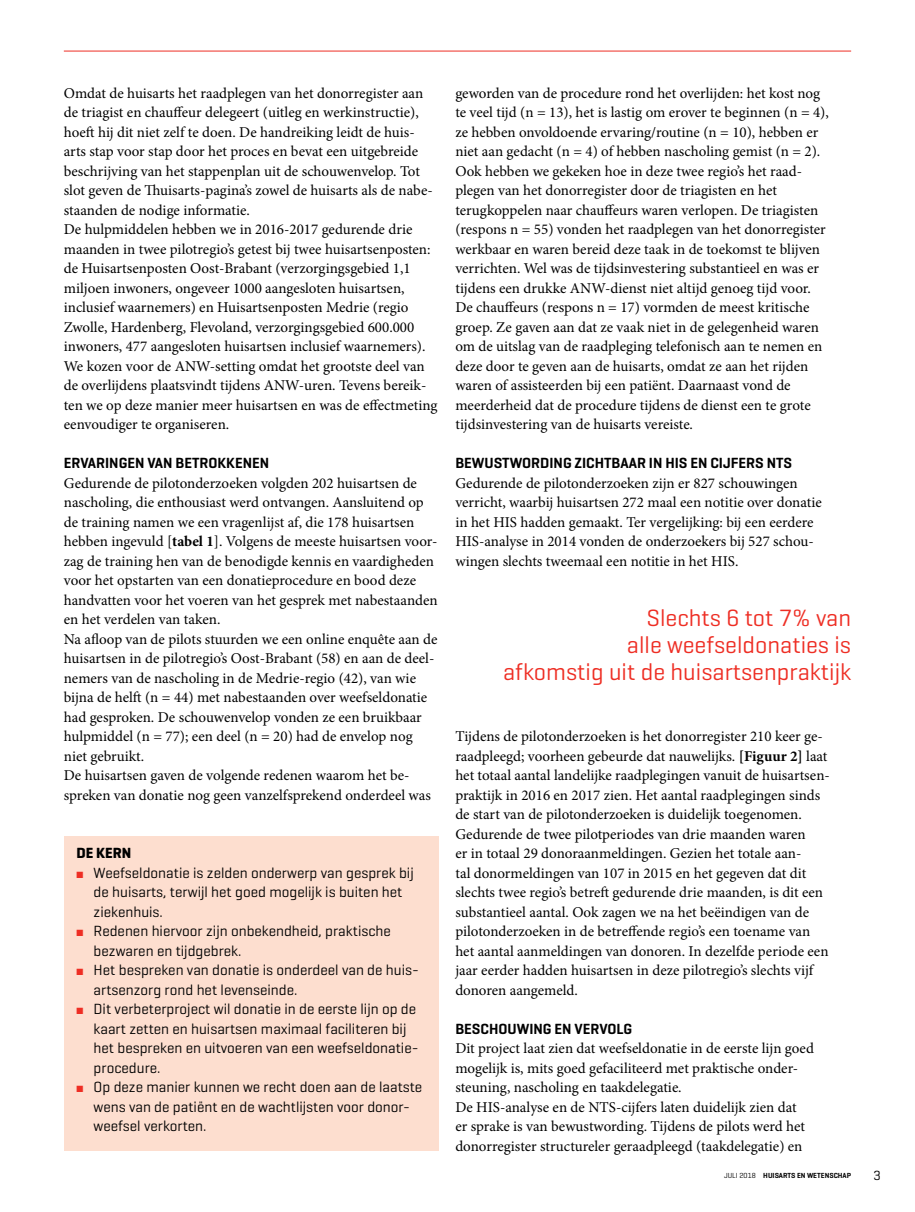
<style>
.page{position:relative;width:915px;height:1212px;background:#fff}
.page>*{position:absolute;margin:0;border:0;box-sizing:border-box;transform-origin:0 0}
.Eyecatcher_streamer{font:24px/27px "Nfhykl Nldsmq Msgjqj Lbpmpl Geogrotesque";color:#ee2e24;text-align:right}
.Para_broodtekst{font:15px/19.5px "Rkjfyr Kllhvy Scybwl Dpywnh Minion Pro";color:#000}
.t1{font:15px/19.5px "Nfhykl Nldsmq Msgjqj Lbpmpl Geogrotesque";color:#000}
.SectionHeading_1_tus{font:600 15px "Qgwtgw Vxbwyf Ksqxkd Ldbxxc Geogrotesque";color:#000}
.Box_Heading_kader_ko{font:700 15px "Pcqhhf Mkqjhs Mldkvb Cgdkms Geogrotesque";color:#000}
.t2{font:13.5px "Nfhykl Nldsmq Msgjqj Lbpmpl Geogrotesque";color:#000}
.t3{font:600 7.5px "Qgwtgw Vxbwyf Ksqxkd Ldbxxc Geogrotesque";color:#000}
.s1{font-family:"Pjgrnc Wqcwbm Frrnlp Bfqjqs Minion Pro";font-weight:700}
.s2{color:#ee2e24}
.s3{font-family:"Nfhykl Nldsmq Msgjqj Lbpmpl Geogrotesque";font-weight:400}
</style>
<div class="page">
<hr style="left:64px;top:51px;width:786px;height:1px;background:#ee2e24">
<div style="left:64px;top:836px;width:374px;height:315px;background:#fddecf"></div>
<p class="Para_broodtekst" style="left:64px;top:83px;width:368px">Omdat de huisarts het raadplegen van het donorregister aan de triagist en chauffeur delegeert (uitleg en werkinstructie), hoeft hij dit niet zelf te doen. De handreiking leidt de huis&shy;arts stap voor stap door het proces en bevat een uitgebreide beschrijving van het stappenplan uit de schouwenvelop. Tot slot geven de Thuisarts-pagina’s zowel de huisarts als de nabe&shy;staanden de nodige informatie.</p>
<p class="Para_broodtekst" style="left:64px;top:220px;width:375px">De hulpmiddelen hebben we in 2016-2017 gedurende drie maanden in twee pilotregio’s getest bij twee huisartsenposten: de Huisartsenposten Oost-Brabant (verzorgingsgebied 1,1 miljoen inwoners, ongeveer 1000 aangesloten huisartsen, inclusief waarnemers) en Huisartsenposten Medrie (regio Zwolle, Hardenberg, Flevoland, verzorgingsgebied 600.000 inwoners, 477 aangesloten huisartsen inclusief waarnemers).<br>We kozen voor de ANW-setting omdat het grootste deel van de overlijdens plaatsvindt tijdens ANW-uren. Tevens bereik&shy;ten we op deze manier meer huisartsen en was de effectmeting eenvoudiger te organiseren.</p>
<p class="SectionHeading_1_tus" style="left:64px;top:454px;width:207px">ERVARINGEN VAN BETROKKENEN</p>
<p class="Para_broodtekst" style="left:64px;top:473px;width:375px">Gedurende de pilotonderzoeken volgden 202 huisartsen de nascholing, die enthousiast werd ontvangen. Aansluitend op de training namen we een vragenlijst af, die 178 huisartsen hebben ingevuld [<span class="s1">tabel 1</span>]. Volgens de meeste huisartsen voor&shy;zag de training hen van de benodigde kennis en vaardigheden voor het opstarten van een donatieprocedure en bood deze handvatten voor het voeren van het gesprek met nabestaanden en het verdelen van taken.</p>
<p class="Para_broodtekst" style="left:64px;top:629px;width:375px">Na afloop van de pilots stuurden we een online enquête aan de huisartsen in de pilotregio’s Oost-Brabant (58) en aan de deel&shy;nemers van de nascholing in de Medrie-regio (42), van wie bijna de helft (n = 44) met nabestaanden over weefseldonatie had gesproken. De schouwenvelop vonden ze een bruikbaar hulpmiddel (n = 77); een deel (n = 20) had de envelop nog niet gebruikt.</p>
<p class="Para_broodtekst" style="left:64px;top:766px;width:368px">De huisartsen gaven de volgende redenen waarom het be&shy;spreken van donatie nog geen vanzelfsprekend onderdeel was</p>
<p class="Box_Heading_kader_ko" style="left:77px;top:844px;width:56px">DE KERN</p>
<p class="t1" style="left:94px;top:862px;width:321px;text-indent:-17px"><span class="s2">■</span> Weefseldonatie is zelden onderwerp van gesprek bij de huisarts, terwijl het goed mogelijk is buiten het ziekenhuis.</p>
<p class="t1" style="left:94px;top:921px;width:299px;text-indent:-17px"><span class="s2">■</span> Redenen hiervoor zijn onbekendheid, praktische bezwaren en tijdgebrek.</p>
<p class="t1" style="left:94px;top:960px;width:327px;text-indent:-17px"><span class="s2">■</span> Het bespreken van donatie is onderdeel van de huis&shy;artsenzorg rond het levenseinde.</p>
<p class="t1" style="left:94px;top:999px;width:326px;text-indent:-17px"><span class="s2">■</span> Dit verbeterproject wil donatie in de eerste lijn op de kaart zetten en huisartsen maximaal faciliteren bij het bespreken en uitvoeren van een weefseldonatie&shy;procedure.</p>
<p class="t1" style="left:94px;top:1077px;width:330px;text-indent:-17px"><span class="s2">■</span> Op deze manier kunnen we recht doen aan de laatste wens van de patiënt en de wachtlijsten voor donor&shy;weefsel verkorten.</p>
<p class="Para_broodtekst" style="left:455px;top:83px;width:375px">geworden van de procedure rond het overlijden: het kost nog te veel tijd (n = 13), het is lastig om erover te beginnen (n = 4), ze hebben onvoldoende ervaring/routine (n = 10), hebben er niet aan gedacht (n = 4) of hebben nascholing gemist (n = 2).</p>
<p class="Para_broodtekst" style="left:455px;top:161px;width:372px">Ook hebben we gekeken hoe in deze twee regio’s het raad&shy;plegen van het donorregister door de triagisten en het terugkoppelen naar chauffeurs waren verlopen. De triagisten (respons n = 55) vonden het raadplegen van het donorregister werkbaar en waren bereid deze taak in de toekomst te blijven verrichten. Wel was de tijdsinvestering substantieel en was er tijdens een drukke ANW-dienst niet altijd genoeg tijd voor.</p>
<p class="Para_broodtekst" style="left:455px;top:298px;width:368px">De chauffeurs (respons n = 17) vormden de meest kritische groep. Ze gaven aan dat ze vaak niet in de gelegenheid waren om de uitslag van de raadpleging telefonisch aan te nemen en deze door te geven aan de huisarts, omdat ze aan het rijden waren of assisteerden bij een patiënt. Daarnaast vond de meerderheid dat de procedure tijdens de dienst een te grote tijdsinvestering van de huisarts vereiste.</p>
<p class="SectionHeading_1_tus" style="left:455px;top:454px;width:338px">BEWUSTWORDING ZICHTBAAR IN HIS EN CIJFERS NTS</p>
<p class="Para_broodtekst" style="left:455px;top:473px;width:368px">Gedurende de pilotonderzoeken zijn er 827 schouwingen verricht, waarbij huisartsen 272 maal een notitie over donatie in het HIS hadden gemaakt. Ter vergelijking: bij een eerdere HIS-analyse in 2014 vonden de onderzoekers bij 527 schou&shy;wingen slechts tweemaal een notitie in het HIS.</p>
<p class="Eyecatcher_streamer" style="left:503px;top:603px;width:349px">Slechts 6 tot 7% van<br>alle weefseldonaties is<br>afkomstig uit de huisartsenpraktijk</p>
<p class="Para_broodtekst" style="left:455px;top:727px;width:376px">Tijdens de pilotonderzoeken is het donorregister 210 keer ge&shy;raadpleegd; voorheen gebeurde dat nauwelijks. <span class="s1">[Figuur 2]</span> laat het totaal aantal landelijke raadplegingen vanuit de huisartsen&shy;praktijk in 2016 en 2017 zien. Het aantal raadplegingen sinds de start van de pilotonderzoeken is duidelijk toegenomen.</p>
<p class="Para_broodtekst" style="left:455px;top:824px;width:374px">Gedurende de twee pilotperiodes van drie maanden waren<br>er in totaal 29 donoraanmeldingen. Gezien het totale aan-<br>tal donormeldingen van 107 in 2015 en het gegeven dat dit slechts twee regio’s betreft gedurende drie maanden, is dit een substantieel aantal. Ook zagen we na het beëindigen van de pilotonderzoeken in de betreffende regio’s een toename van het aantal aanmeldingen van donoren. In dezelfde periode een jaar eerder hadden huisartsen in deze pilotregio’s slechts vijf donoren aangemeld.</p>
<p class="SectionHeading_1_tus" style="left:455px;top:1019px;width:178px">BESCHOUWING EN VERVOLG</p>
<p class="Para_broodtekst" style="left:455px;top:1039px;width:360px">Dit project laat zien dat weefseldonatie in de eerste lijn goed mogelijk is, mits goed gefaciliteerd met praktische onder&shy;steuning, nascholing en taakdelegatie.</p>
<p class="Para_broodtekst" style="left:455px;top:1097px;width:351px">De HIS-analyse en de NTS-cijfers laten duidelijk zien dat er sprake is van bewustwording. Tijdens de pilots werd het donorregister structureler geraadpleegd (taakdelegatie) en</p>
<p class="t3" style="left:723px;top:1171px;width:129px"><span class="s3">JULI 2018</span> HUISARTS EN WETENSCHAP</p>
<p class="t2" style="left:873px;top:1166px;width:9px">3</p>
</div>
